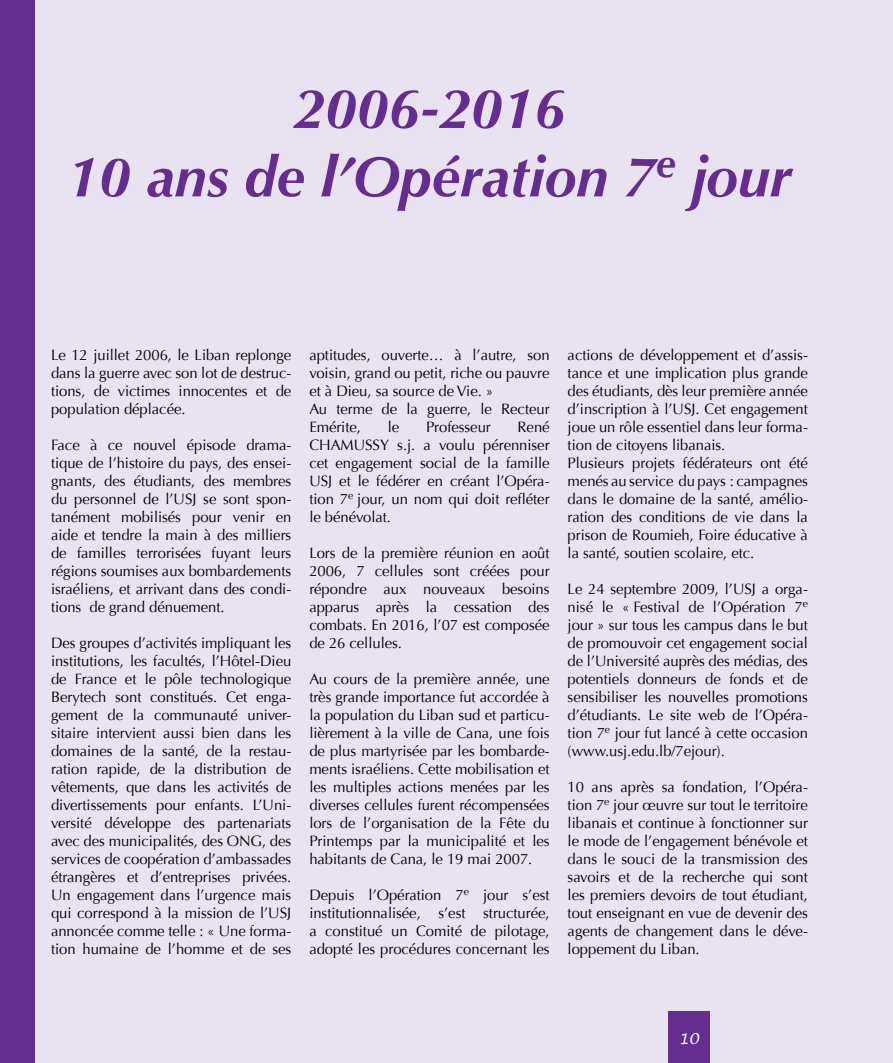
<style>
.page{position:relative;width:893px;height:1063px;background:#fff}
.page>*{position:absolute;margin:0;border:0;box-sizing:border-box;transform-origin:0 0}
.t1{font:italic 700 57px/68.4px "Optima";color:#662d91;text-align:center}
.t2{font:15px/18px "Optima";letter-spacing:-.005em;color:#000;text-align:justify}
.t3{font:italic 15px "Lucida Handwriting";color:#fff}
</style>
<div class="page">
<div style="left:27px;top:0;width:866px;height:1063px;background:#e9e2f0"></div>
<div style="left:0;top:0;width:34px;height:1063px;background:#662d91"></div>
<div style="left:668px;top:1012px;width:42px;height:51px;background:#662d91"></div>
<h1 class="t1" style="left:67px;top:75px;width:726px">2006-2016<br>10 ans de l’Opération 7<sup>e</sup> jour</h1>
<p class="t2" style="left:51px;top:346px;width:242px">Le 12 juillet 2006, le Liban replonge dans la guerre avec son lot de destruc&shy;tions, de victimes innocentes et de population déplacée.</p>
<p class="t2" style="left:51px;top:436px;width:242px">Face à ce nouvel épisode drama&shy;tique de l’histoire du pays, des ensei&shy;gnants, des étudiants, des membres du personnel de l’USJ se sont spon&shy;tanément mobilisés pour venir en aide et tendre la main à des milliers de familles terrorisées fuyant leurs régions soumises aux bombardements israéliens, et arrivant dans des condi&shy;tions de grand dénuement.</p>
<p class="t2" style="left:51px;top:634px;width:242px">Des groupes d’activités impliquant les institutions, les facultés, l’Hôtel-Dieu de France et le pôle technologique Berytech sont constitués. Cet enga&shy;gement de la communauté univer&shy;sitaire intervient aussi bien dans les domaines de la santé, de la restau&shy;ration rapide, de la distribution de vêtements, que dans les activités de divertissements pour enfants. L’Uni&shy;versité développe des partenariats avec des municipalités, des ONG, des services de coopération d’ambassades étrangères et d’entreprises privées.<br>Un engagement dans l’urgence mais qui correspond à la mission de l’USJ annoncée comme telle : « Une forma&shy;tion humaine de l’homme et de ses</p>
<p class="t2" style="left:309px;top:346px;width:242px;text-align:left">aptitudes, ouverte… à l’autre, son voisin, grand ou petit, riche ou pauvre et à Dieu, sa source de Vie. »<br>Au terme de la guerre, le Recteur<br>Emérite,</p>
<p class="t2" style="left:388px;top:418px;width:13px">le</p>
<p class="t2" style="left:426px;top:418px;width:66px">Professeur</p>
<p class="t2" style="left:309px;top:418px;width:242px;text-indent:208px">René CHAMUSSY s.j. a voulu pérenniser cet engagement social de la famille USJ et le fédérer en créant l’Opéra&shy;tion 7<sup>e</sup> jour, un nom qui doit refléter le bénévolat.</p>
<p class="t2" style="left:309px;top:544px;width:242px">Lors de la première réunion en août 2006, 7 cellules sont créées pour répondre aux nouveaux besoins apparus après la cessation des combats. En 2016, l’07 est composée de 26 cellules.</p>
<p class="t2" style="left:309px;top:670px;width:242px">Au cours de la première année, une très grande importance fut accordée à la population du Liban sud et particu&shy;lièrement à la ville de Cana, une fois de plus martyrisée par les bombarde&shy;ments israéliens. Cette mobilisation et les multiples actions menées par les diverses cellules furent récompensées lors de l’organisation de la Fête du Printemps par la municipalité et les habitants de Cana, le 19 mai 2007.</p>
<p class="t2" style="left:309px;top:886px;width:242px">Depuis l’Opération 7<sup>e</sup> jour s’est institutionnalisée, s’est structurée, a constitué un Comité de pilotage, adopté les procédures concernant les</p>
<p class="t2" style="left:568px;top:346px;width:242px;text-align:left">actions de développement et d’assis&shy;tance et une implication plus grande des étudiants, dès leur première année d’inscription à l’USJ. Cet engagement joue un rôle essentiel dans leur forma&shy;tion de citoyens libanais.<br>Plusieurs projets fédérateurs ont été menés au service du pays : campagnes dans le domaine de la santé, amélio&shy;ration des conditions de vie dans la prison de Roumieh, Foire éducative à la santé, soutien scolaire, etc.</p>
<p class="t2" style="left:568px;top:580px;width:242px">Le 24 septembre 2009, l’USJ a orga&shy;nisé le « Festival de l’Opération 7<sup>e </sup>jour » sur tous les campus dans le but de promouvoir cet engagement social de l’Université auprès des médias, des potentiels donneurs de fonds et de sensibiliser les nouvelles promotions d’étudiants. Le site web de l’Opéra&shy;tion 7<sup>e</sup> jour fut lancé à cette occasion (www.usj.edu.lb/7ejour).</p>
<p class="t2" style="left:568px;top:778px;width:242px">10 ans après sa fondation, l’Opéra&shy;tion 7<sup>e</sup> jour œuvre sur tout le territoire libanais et continue à fonctionner sur le mode de l’engagement bénévole et dans le souci de la transmission des savoirs et de la recherche qui sont les premiers devoirs de tout étudiant, tout enseignant en vue de devenir des agents de changement dans le déve&shy;loppement du Liban.</p>
<p class="t3" style="left:679px;top:1030px;width:22px">10</p>
</div>
